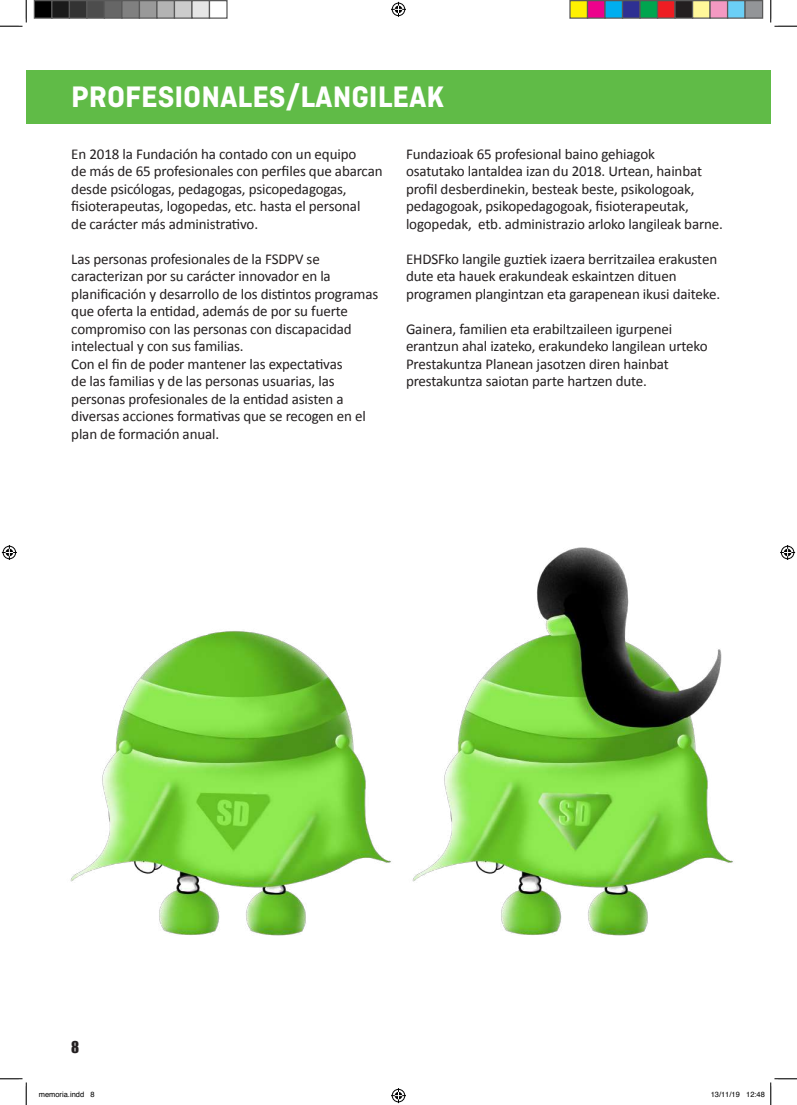
<style>
.page{position:relative;width:797px;height:1105px;background:#fff}
.page>*{position:absolute;margin:0;border:0;box-sizing:border-box;transform-origin:0 0}
.t1{font:700 31.25px "Ciutadella";color:#fff}
.t2{font:15px/17.5px "Calibri";letter-spacing:-.01em;color:#231f20}
.t3{font:15px "Impact";color:#231f20}
.t4{font:7.5px "Helvetica";color:#000}
</style>
<div class="page">
<div style="left:26px;top:70px;width:744px;height:54px;background:#60bb47"></div>
<img style="left:70px;top:631px;width:305px;height:305px">
<img style="left:375px;top:547px;width:358px;height:389px">
<svg style="left:0;top:0;width:27px;height:27px"></svg>
<svg style="left:0;top:1078px;width:27px;height:27px"></svg>
<svg style="left:770px;top:0;width:27px;height:27px"></svg>
<svg style="left:391px;top:2px;width:15px;height:15px"></svg>
<svg style="left:391px;top:1088px;width:15px;height:15px"></svg>
<svg style="left:2px;top:545px;width:15px;height:15px"></svg>
<svg style="left:780px;top:545px;width:15px;height:15px"></svg>
<div style="left:34px;top:1px;width:18px;height:17px;background:#000"></div>
<div style="left:34px;top:0;width:18px;height:19px;border:1px solid #595959"></div>
<div style="left:52px;top:1px;width:17px;height:17px;background:#1a1a1a"></div>
<div style="left:51px;top:0;width:19px;height:19px;border:1px solid #595959"></div>
<div style="left:69px;top:1px;width:18px;height:17px;background:#333"></div>
<div style="left:69px;top:0;width:19px;height:19px;border:1px solid #595959"></div>
<div style="left:87px;top:1px;width:17px;height:17px;background:#4d4d4d"></div>
<div style="left:86px;top:0;width:19px;height:19px;border:1px solid #595959"></div>
<div style="left:104px;top:1px;width:18px;height:17px;background:#666"></div>
<div style="left:104px;top:0;width:18px;height:19px;border:1px solid #595959"></div>
<div style="left:122px;top:1px;width:17px;height:17px;background:#808080"></div>
<div style="left:121px;top:0;width:19px;height:19px;border:1px solid #595959"></div>
<div style="left:139px;top:1px;width:18px;height:17px;background:#999"></div>
<div style="left:139px;top:0;width:19px;height:19px;border:1px solid #595959"></div>
<div style="left:157px;top:1px;width:17px;height:17px;background:#b3b3b3"></div>
<div style="left:156px;top:0;width:19px;height:19px;border:1px solid #595959"></div>
<div style="left:174px;top:1px;width:18px;height:17px;background:#ccc"></div>
<div style="left:174px;top:0;width:18px;height:19px;border:1px solid #595959"></div>
<div style="left:192px;top:1px;width:17px;height:17px;background:#e6e6e6"></div>
<div style="left:191px;top:0;width:19px;height:19px;border:1px solid #595959"></div>
<div style="left:209px;top:0;width:19px;height:19px;border:1px solid #595959"></div>
<div style="left:570px;top:1px;width:17px;height:17px;background:#fff101"></div>
<div style="left:569px;top:0;width:19px;height:19px;border:1px solid #595959"></div>
<div style="left:587px;top:1px;width:18px;height:17px;background:#ed028c"></div>
<div style="left:587px;top:0;width:18px;height:19px;border:1px solid #595959"></div>
<div style="left:605px;top:1px;width:17px;height:17px;background:#00aeef"></div>
<div style="left:604px;top:0;width:19px;height:19px;border:1px solid #595959"></div>
<div style="left:622px;top:1px;width:18px;height:17px;background:#2e3092"></div>
<div style="left:622px;top:0;width:18px;height:19px;border:1px solid #595959"></div>
<div style="left:640px;top:1px;width:17px;height:17px;background:#00a54f"></div>
<div style="left:639px;top:0;width:19px;height:19px;border:1px solid #595959"></div>
<div style="left:657px;top:1px;width:18px;height:17px;background:#ee1d23"></div>
<div style="left:657px;top:0;width:18px;height:19px;border:1px solid #595959"></div>
<div style="left:675px;top:1px;width:17px;height:17px;background:#231f20"></div>
<div style="left:674px;top:0;width:19px;height:19px;border:1px solid #595959"></div>
<div style="left:692px;top:1px;width:18px;height:17px;background:#fff79a"></div>
<div style="left:692px;top:0;width:18px;height:19px;border:1px solid #595959"></div>
<div style="left:710px;top:1px;width:17px;height:17px;background:#f499c2"></div>
<div style="left:709px;top:0;width:19px;height:19px;border:1px solid #595959"></div>
<div style="left:727px;top:1px;width:18px;height:17px;background:#6bcff6"></div>
<div style="left:727px;top:0;width:18px;height:19px;border:1px solid #595959"></div>
<div style="left:745px;top:1px;width:17px;height:17px;background:#939598"></div>
<div style="left:744px;top:0;width:19px;height:19px;border:1px solid #595959"></div>
<svg style="left:770px;top:1078px;width:27px;height:27px"></svg>
<h1 class="t1" style="left:71px;top:78px;width:374px">PROFESIONALES/LANGILEAK</h1>
<p class="t2" style="left:406px;top:145px;width:318px">Fundazioak 65 profesional baino gehiagok<br>osatutako lantaldea izan du 2018. Urtean, hainbat profil desberdinekin, besteak beste, psikologoak, pedagogoak, psikopedagogoak, fisioterapeutak, logopedak, etb. administrazio arloko langileak barne.</p>
<p class="t2" style="left:406px;top:250px;width:315px">EHDSFko langile guztiek izaera berritzailea erakusten dute eta hauek erakundeak eskaintzen dituen programen plangintzan eta garapenean ikusi daiteke.</p>
<p class="t2" style="left:406px;top:320px;width:303px">Gainera, familien eta erabiltzaileen igurpenei erantzun ahal izateko, erakundeko langilean urteko Prestakuntza Planean jasotzen diren hainbat prestakuntza saiotan parte hartzen dute.</p>
<p class="t2" style="left:71px;top:145px;width:313px">En 2018 la Fundación ha contado con un equipo<br>de más de 65 profesionales con perfiles que abarcan desde psicólogas, pedagogas, psicopedagogas, fisioterapeutas, logopedas, etc. hasta el personal<br>de carácter más administrativo.</p>
<p class="t2" style="left:71px;top:250px;width:308px">Las personas profesionales de la FSDPV se caracterizan por su carácter innovador en la planificación y desarrollo de los distintos programas que oferta la entidad, además de por su fuerte compromiso con las personas con discapacidad intelectual y con sus familias.<br>Con el fin de poder mantener las expectativas<br>de las familias y de las personas usuarias, las personas profesionales de la entidad asisten a diversas acciones formativas que se recogen en el plan de formación anual.</p>
<p class="t3" style="left:71px;top:1035px;width:10px">8</p>
<p class="t4" style="left:39px;top:1089px;width:57px">memoria.indd 8</p>
<p class="t4" style="left:710px;top:1089px;width:56px">13/11/19 12:48</p>
</div>
